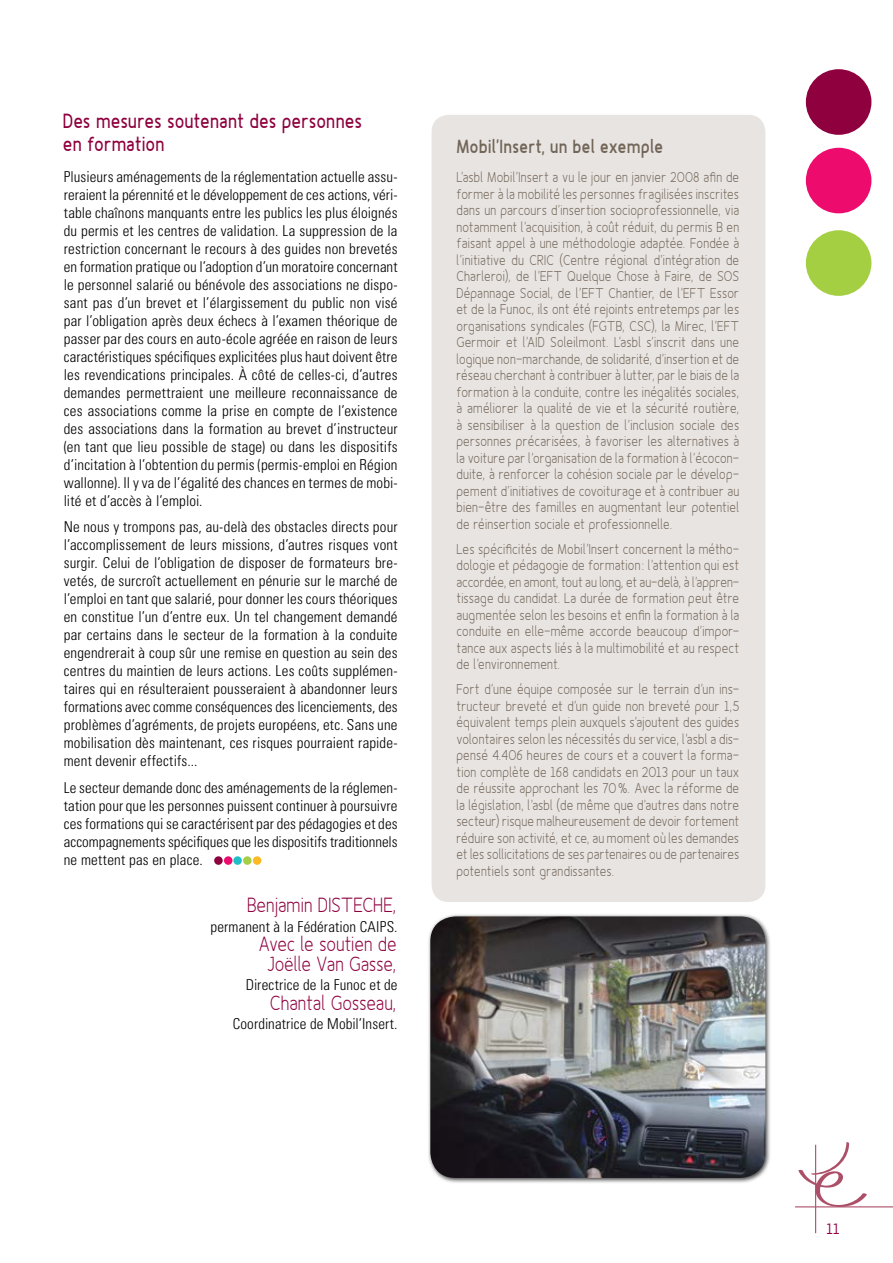
<style>
.page{position:relative;width:893px;height:1263px;background:#fff}
.page>*{position:absolute;margin:0;border:0;box-sizing:border-box;transform-origin:0 0}
.t1{font:19.5px/19.5px "Fineness Pro Light Cond";color:#8e003e;text-align:center}
.t2{font:19.5px/22.5px "Fineness Pro Bold Cond";letter-spacing:.005em;color:#8e003e}
.t3{font:18px "Fineness Pro Black Cond";letter-spacing:.01em;color:#726658}
.t4{font:300 condensed 15px/18px "Univers LT Std";letter-spacing:.01em;color:#000;text-align:justify}
.t5{font:15px "Fineness Pro";color:#8e003e}
.t6{font:13.5px/16.5px "Fineness Pro Light Cond";letter-spacing:.01em;color:#726658;text-align:justify}
</style>
<div class="page">
<div style="left:806px;top:69px;width:65px;height:66px;background:#8e003e;border-radius:50%"></div>
<div style="left:806px;top:148px;width:65px;height:65px;background:#ed0c6e;border-radius:50%"></div>
<div style="left:806px;top:230px;width:65px;height:66px;background:#a5cf42;border-radius:50%"></div>
<svg style="left:798px;top:1142px;width:69px;height:64px"></svg>
<hr style="left:815px;top:1145px;width:1px;height:88px;background:#ac4f68">
<hr style="left:795px;top:1206px;width:98px;height:1px;background:#ac4f68">
<div style="left:214px;top:856px;width:9px;height:9px;background:#8e003e;border-radius:50%"></div>
<div style="left:224px;top:856px;width:8px;height:9px;background:#ed0c6e;border-radius:50%"></div>
<div style="left:233px;top:856px;width:9px;height:9px;background:#20bec6;border-radius:50%"></div>
<div style="left:243px;top:856px;width:9px;height:9px;background:#a5cf42;border-radius:50%"></div>
<div style="left:253px;top:856px;width:8px;height:9px;background:#fdb924;border-radius:50%"></div>
<div style="left:432px;top:115px;width:333px;height:787px;background:#e8e4e2;border-radius:17px"></div>
<div style="left:427px;top:913px;width:345px;height:271px;background:#000;opacity:.75"></div>
<img style="left:430px;top:916px;width:335px;height:262px">
<h1 class="t2" style="left:64px;top:110px;width:301px">Des mesures soutenant des personnes en formation</h1>
<p class="t4" style="left:64px;top:167px;width:335px">Plusieurs aménagements de la réglementation actuelle assu&shy;reraient la pérennité et le développement de ces actions, véri&shy;table chaînons manquants entre les publics les plus éloignés du permis et les centres de validation. La suppression de la restriction concernant le recours à des guides non brevetés en formation pratique ou l’adoption d’un moratoire concernant le personnel salarié ou bénévole des associations ne dispo&shy;sant pas d’un brevet et l’élargissement du public non visé par l’obligation après deux échecs à l’examen théorique de passer par des cours en auto-école agréée en raison de leurs caractéristiques spécifiques explicitées plus haut doivent être les revendications principales. À côté de celles-ci, d’autres demandes permettraient une meilleure reconnaissance de ces associations comme la prise en compte de l’existence des associations dans la formation au brevet d’instructeur (en tant que lieu possible de stage) ou dans les dispositifs d’incitation à l’obtention du permis (permis-emploi en Région wallonne). Il y va de l’égalité des chances en termes de mobi&shy;lité et d’accès à l’emploi.</p>
<p class="t4" style="left:64px;top:518px;width:335px">Ne nous y trompons pas, au-delà des obstacles directs pour l’accomplissement de leurs missions, d’autres risques vont surgir. Celui de l’obligation de disposer de formateurs bre&shy;vetés, de surcroît actuellement en pénurie sur le marché de l’emploi en tant que salarié, pour donner les cours théoriques en constitue l’un d’entre eux. Un tel changement demandé par certains dans le secteur de la formation à la conduite engendrerait à coup sûr une remise en question au sein des centres du maintien de leurs actions. Les coûts supplémen&shy;taires qui en résulteraient pousseraient à abandonner leurs formations avec comme conséquences des licenciements, des problèmes d’agréments, de projets européens, etc. Sans une mobilisation dès maintenant, ces risques pourraient rapide&shy;ment devenir effectifs...</p>
<p class="t4" style="left:64px;top:778px;width:335px">Le secteur demande donc des aménagements de la réglemen&shy;tation pour que les personnes puissent continuer à poursuivre ces formations qui se caractérisent par des pédagogies et des accompagnements spécifiques que les dispositifs traditionnels ne mettent pas en place.</p>
<h1 class="t1" style="left:248px;top:895px;width:151px">Benjamin DISTECHE,</h1>
<p class="t4" style="left:211px;top:917px;width:188px">permanent à la Fédération CAIPS.</p>
<h1 class="t1" style="left:260px;top:934px;width:140px">Avec le soutien de<br>Joëlle Van Gasse,</h1>
<p class="t4" style="left:246px;top:976px;width:153px">Directrice de la Funoc et de</p>
<h1 class="t1" style="left:271px;top:993px;width:128px">Chantal Gosseau,</h1>
<p class="t4" style="left:233px;top:1015px;width:166px">Coordinatrice de Mobil’Insert.</p>
<p class="t3" style="left:457px;top:135px;width:208px">Mobil’Insert, un bel exemple</p>
<p class="t6" style="left:457px;top:169px;width:284px">L’asbl Mobil’Insert a vu le jour en janvier 2008 afin de former à la mobilité les personnes fragilisées inscrites dans un parcours d’insertion socioprofessionnelle, via notamment l’acquisition, à coût réduit, du permis B en faisant appel à une méthodologie adaptée. Fondée à l’initiative du CRIC (Centre régional d’intégration de Charleroi), de l’EFT Quelque Chose à Faire, de SOS Dépannage Social, de l’EFT Chantier, de l’EFT Essor et de la Funoc, ils ont été rejoints entretemps par les organisations syndicales (FGTB, CSC), la Mirec, l’EFT Germoir et l’AID Soleilmont. L’asbl s’inscrit dans une logique non-marchande, de solidarité, d’insertion et de réseau cherchant à contribuer à lutter, par le biais de la formation à la conduite, contre les inégalités sociales, à améliorer la qualité de vie et la sécurité routière, à sensibiliser à la question de l’inclusion sociale des personnes précarisées, à favoriser les alternatives à la voiture par l’organisation de la formation à l’écocon&shy;duite, à renforcer la cohésion sociale par le dévelop&shy;pement d’initiatives de covoiturage et à contribuer au bien-être des familles en augmentant leur potentiel de réinsertion sociale et professionnelle.</p>
<p class="t6" style="left:457px;top:540px;width:284px">Les spécificités de Mobil’Insert concernent la métho&shy;dologie et pédagogie de formation: l’attention qui est accordée, en amont, tout au long, et au-delà, à l’appren&shy;tissage du candidat. La durée de formation peut être augmentée selon les besoins et enfin la formation à la conduite en elle-même accorde beaucoup d’impor&shy;tance aux aspects liés à la multimobilité et au respect de l’environnement.</p>
<p class="t6" style="left:457px;top:681px;width:284px">Fort d’une équipe composée sur le terrain d’un ins&shy;tructeur breveté et d’un guide non breveté pour 1,5 équivalent temps plein auxquels s’ajoutent des guides volontaires selon les nécessités du service, l’asbl a dis&shy;pensé 4.406 heures de cours et a couvert la forma&shy;tion complète de 168 candidats en 2013 pour un taux de réussite approchant les 70%. Avec la réforme de la législation, l’asbl (de même que d’autres dans notre secteur) risque malheureusement de devoir fortement réduire son activité, et ce, au moment où les demandes et les sollicitations de ses partenaires ou de partenaires potentiels sont grandissantes.</p>
<p class="t5" style="left:827px;top:1219px;width:15px">11</p>
</div>
